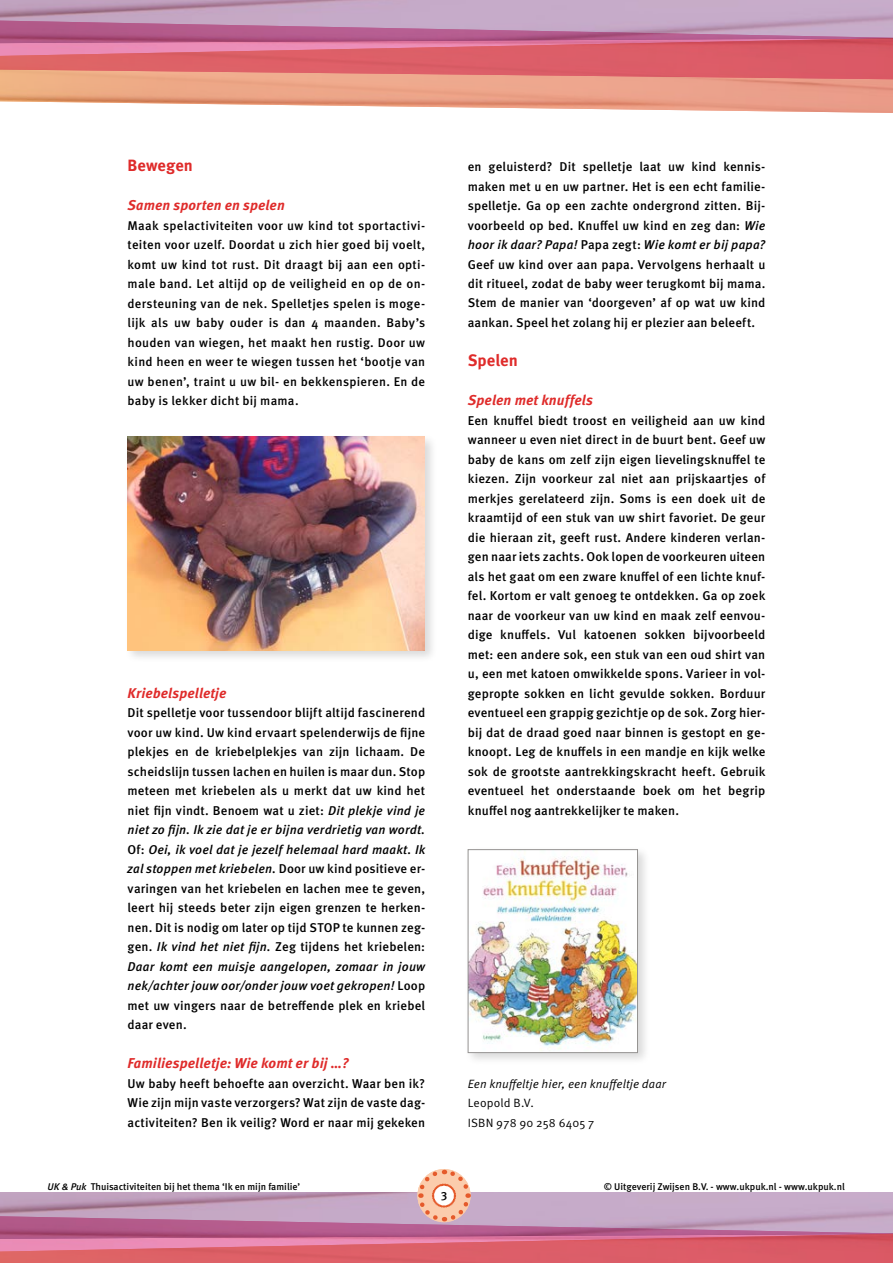
<style>
.page{position:relative;width:893px;height:1263px;background:#fff}
.page>*{position:absolute;margin:0;border:0;box-sizing:border-box;transform-origin:0 0}
.t1{font:700 16.5px "Meta OT";color:#df2b2a}
.t2{font:700 16.35px "Meta OT";letter-spacing:.005em;color:#df2b2a}
.t3{font:italic 700 14.25px "Meta OT";letter-spacing:.005em;color:#df2b2a}
.t4{font:italic 700 14.1px "Meta OT";letter-spacing:.005em;color:#df2b2a}
.t5{font:500 12.75px/19.5px "Meta OT";letter-spacing:.01em;color:#000;text-align:justify}
.t6{font:500 12.6px/19.5px "Meta OT";letter-spacing:.02em;color:#000;text-align:justify}
.t7{font:italic 12px "Meta OT";letter-spacing:.01em;color:#000}
.t8{font:12px/19.5px "Meta OT";letter-spacing:.015em;color:#000}
.t9{font:500 12px "Meta OT";color:#000}
.t10{font:500 9.75px "Meta OT";color:#000}
.s1{font-style:italic}
</style>
<div class="page">
<img style="left:0;top:79px;width:893px;height:34px">
<img style="left:0;top:43px;width:893px;height:36px">
<img style="left:0;top:0;width:893px;height:43px">
<svg style="left:0;top:1169px;width:893px;height:94px"></svg>
<div style="left:124px;top:433px;width:313px;height:230px;background:#000;opacity:.15"></div>
<img style="left:128px;top:436px;width:297px;height:214px">
<div style="left:464px;top:845px;width:186px;height:220px;background:#000;opacity:.15"></div>
<img style="left:470px;top:851px;width:166px;height:200px">
<div style="left:468px;top:849px;width:170px;height:204px;border:1px solid #959391"></div>
<p class="t2" style="left:128px;top:155px;width:67px">Bewegen</p>
<p class="t4" style="left:128px;top:196px;width:159px">Samen sporten en spelen</p>
<p class="t6" style="left:128px;top:216px;width:299px">Maak spelactiviteiten voor uw kind tot sportactivi&shy;teiten voor uzelf. Doordat u zich hier goed bij voelt, komt uw kind tot rust. Dit draagt bij aan een opti&shy;male band. Let altijd op de veiligheid en op de on&shy;dersteuning van de nek. Spelletjes spelen is moge&shy;lijk als uw baby ouder is dan 4 maanden. Baby’s houden van wiegen, het maakt hen rustig. Door uw kind heen en weer te wiegen tussen het ‘bootje van uw benen’, traint u uw bil- en bekkenspieren. En de baby is lekker dicht bij mama.</p>
<p class="t4" style="left:128px;top:684px;width:100px">Kriebelspelletje</p>
<p class="t5" style="left:128px;top:703px;width:299px">Dit spelletje voor tussendoor blijft altijd fascinerend voor uw kind. Uw kind ervaart spelenderwijs de fijne plekjes en de kriebelplekjes van zijn lichaam. De scheidslijn tussen lachen en huilen is maar dun. Stop meteen met kriebelen als u merkt dat uw kind het niet fijn vindt. Benoem wat u ziet: <span class="s1">Dit plekje vind je niet zo fijn. Ik zie dat je er bijna verdrietig van wordt.<br></span>Of: <span class="s1">Oei, ik voel dat je jezelf helemaal hard maakt. Ik zal stoppen met kriebelen.</span> Door uw kind positieve er&shy;varingen van het kriebelen en lachen mee te geven, leert hij steeds beter zijn eigen grenzen te herken&shy;nen. Dit is nodig om later op tijd STOP te kunnen zeg&shy;gen. <span class="s1">Ik vind het niet fijn.</span> Zeg tijdens het kriebelen:<br><span class="s1">Daar komt een muisje aangelopen, zomaar in jouw nek/achter jouw oor/onder jouw voet gekropen!</span> Loop met uw vingers naar de betreffende plek en kriebel daar even.</p>
<p class="t3" style="left:128px;top:1054px;width:223px">Familiespelletje: Wie komt er bij …?</p>
<p class="t5" style="left:128px;top:1074px;width:299px">Uw baby heeft behoefte aan overzicht. Waar ben ik?<br>Wie zijn mijn vaste verzorgers? Wat zijn de vaste dag&shy;activiteiten? Ben ik veilig? Word er naar mij gekeken</p>
<p class="t5" style="left:468px;top:157px;width:299px">en geluisterd? Dit spelletje laat uw kind kennis&shy;maken met u en uw partner. Het is een echt familie&shy;spelletje. Ga op een zachte ondergrond zitten. Bij&shy;voorbeeld op bed. Knuffel uw kind en zeg dan: <span class="s1">Wie hoor ik daar? Papa!</span> Papa zegt: <span class="s1">Wie komt er bij papa?<br></span>Geef uw kind over aan papa. Vervolgens herhaalt u dit ritueel, zodat de baby weer terugkomt bij mama.<br>Stem de manier van ‘doorgeven’ af op wat uw kind aankan. Speel het zolang hij er plezier aan beleeft.</p>
<p class="t1" style="left:468px;top:350px;width:52px">Spelen</p>
<p class="t3" style="left:468px;top:391px;width:127px">Spelen met knuffels</p>
<p class="t5" style="left:468px;top:411px;width:299px">Een knuffel biedt troost en veiligheid aan uw kind wanneer u even niet direct in de buurt bent. Geef uw baby de kans om zelf zijn eigen lievelingsknuffel te kiezen. Zijn voorkeur zal niet aan prijskaartjes of merkjes gerelateerd zijn. Soms is een doek uit de kraamtijd of een stuk van uw shirt favoriet. De geur die hieraan zit, geeft rust. Andere kinderen verlan&shy;gen naar iets zachts. Ook lopen de voorkeuren uiteen als het gaat om een zware knuffel of een lichte knuf&shy;fel. Kortom er valt genoeg te ontdekken. Ga op zoek naar de voorkeur van uw kind en maak zelf eenvou&shy;dige knuffels. Vul katoenen sokken bijvoorbeeld met: een andere sok, een stuk van een oud shirt van u, een met katoen omwikkelde spons. Varieer in vol&shy;gepropte sokken en licht gevulde sokken. Borduur eventueel een grappig gezichtje op de sok. Zorg hier&shy;bij dat de draad goed naar binnen is gestopt en ge&shy;knoopt. Leg de knuffels in een mandje en kijk welke sok de grootste aantrekkingskracht heeft. Gebruik eventueel het onderstaande boek om het begrip knuffel nog aantrekkelijker te maken.</p>
<p class="t7" style="left:468px;top:1076px;width:200px">Een knuffeltje hier, een knuffeltje daar</p>
<p class="t8" style="left:468px;top:1093px;width:128px">Leopold B.V.<br>ISBN 978 90 258 6405 7</p>
<p class="t10" style="left:48px;top:1180px;width:254px"><span class="s1">UK &amp; Puk</span> Thuisactiviteiten bij het thema ‘Ik en mijn familie’</p>
<p class="t10" style="left:604px;top:1180px;width:243px">© Uitgeverij Zwijsen B.V. - www.ukpuk.nl - www.ukpuk.nl</p>
<p class="t9" style="left:441px;top:1188px;width:8px">23</p>
</div>
